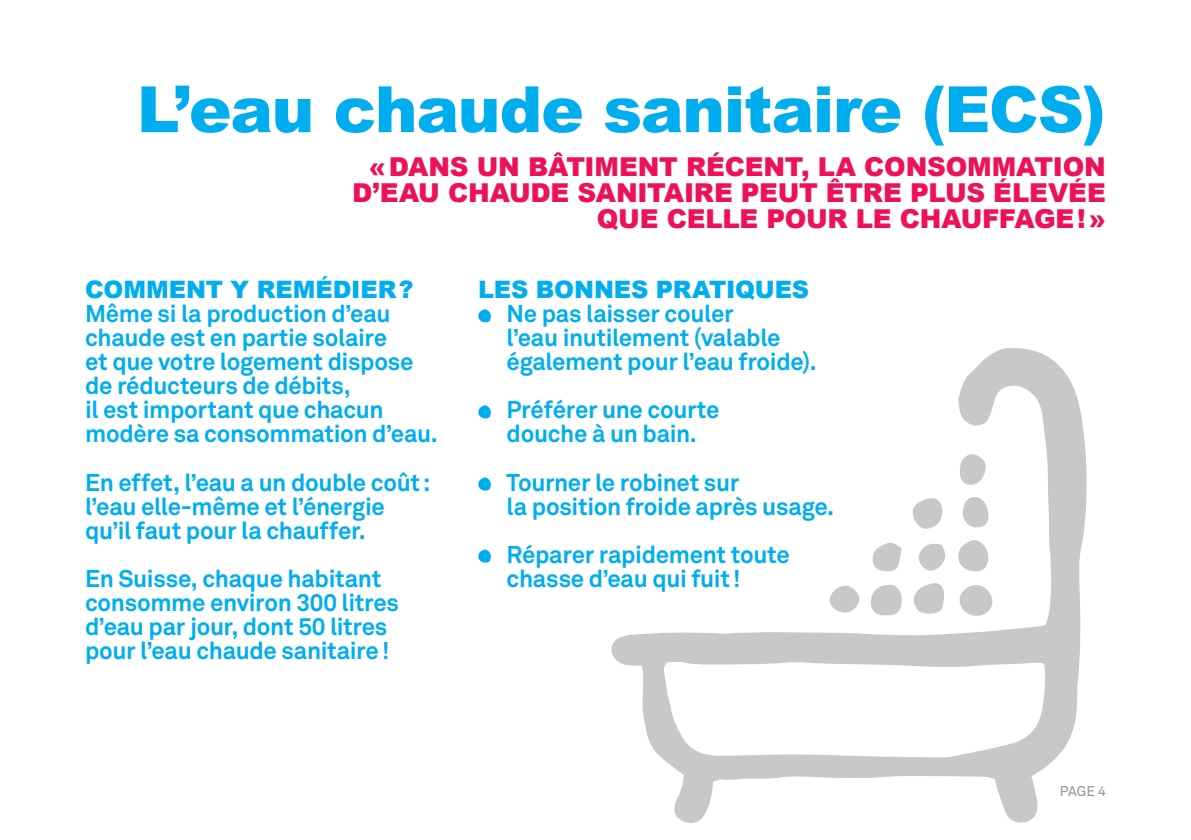
<style>
.page{position:relative;width:1191px;height:840px;background:#fff}
.page>*{position:absolute;margin:0;border:0;box-sizing:border-box;transform-origin:0 0}
.t1{font:900 63.8px "Arial";letter-spacing:-.02em;color:#00aeef}
.SOUS_TITRE{font:900 26px/26px "Arial";letter-spacing:-.01em;color:#ee1059;text-align:right}
.TEXTES_BLANCS{font:700 24px/24px "Akkurat";letter-spacing:-.015em;color:#00aeef}
.TEXTES_BLANCS-2{font:900 24px "Arial";letter-spacing:-.005em;color:#00aeef}
.TITRES{font:14px "Akkurat";color:#939598}
</style>
<div class="page">
<svg style="left:611px;top:348px;width:476px;height:475px"></svg>
<svg style="left:478px;top:309px;width:13px;height:13px"></svg>
<svg style="left:478px;top:405px;width:13px;height:13px"></svg>
<svg style="left:478px;top:477px;width:13px;height:13px"></svg>
<svg style="left:478px;top:549px;width:13px;height:13px"></svg>
<h1 class="t1" style="left:137px;top:63px;width:970px">L’eau chaude sanitaire (ECS)</h1>
<p class="SOUS_TITRE" style="left:352px;top:153px;width:755px">«DANS UN BÂTIMENT RÉCENT, LA CONSOMMATION<br>D’EAU CHAUDE SANITAIRE PEUT ÊTRE PLUS ÉLEVÉE</p>
<p class="SOUS_TITRE" style="left:597px;top:205px;width:510px">QUE CELLE POUR LE CHAUFFAGE!»</p>
<p class="TEXTES_BLANCS-2" style="left:85px;top:272px;width:330px">COMMENT Y REMÉDIER?</p>
<p class="TEXTES_BLANCS" style="left:85px;top:301px;width:330px">Même si la production d’eau chaude est en partie solaire et que votre logement dispose</p>
<p class="TEXTES_BLANCS" style="left:85px;top:373px;width:267px">de réducteurs de débits,</p>
<p class="TEXTES_BLANCS" style="left:85px;top:397px;width:354px">il est important que chacun modère sa consommation d’eau.</p>
<p class="TEXTES_BLANCS" style="left:85px;top:469px;width:347px">En effet, l’eau a un double coût : l’eau elle-même et l’énergie qu’il faut pour la chauffer.</p>
<p class="TEXTES_BLANCS" style="left:85px;top:565px;width:315px">En Suisse, chaque habitant consomme environ 300 litres d’eau par jour, dont 50 litres</p>
<p class="TEXTES_BLANCS" style="left:85px;top:637px;width:306px">pour l’eau chaude sanitaire!</p>
<p class="TEXTES_BLANCS-2" style="left:478px;top:272px;width:332px">LES BONNES PRATIQUES</p>
<p class="TEXTES_BLANCS" style="left:506px;top:301px;width:311px">Ne pas laisser couler<br>l’eau inutilement (valable également pour l’eau froide).</p>
<p class="TEXTES_BLANCS" style="left:506px;top:397px;width:214px">Préférer une courte douche à un bain.</p>
<p class="TEXTES_BLANCS" style="left:506px;top:469px;width:329px">Tourner le robinet sur<br>la position froide après usage.</p>
<p class="TEXTES_BLANCS" style="left:506px;top:541px;width:285px">Réparer rapidement toute chasse d’eau qui fuit !</p>
<p class="TITRES" style="left:1059px;top:781px;width:48px">PAGE 4</p>
</div>
